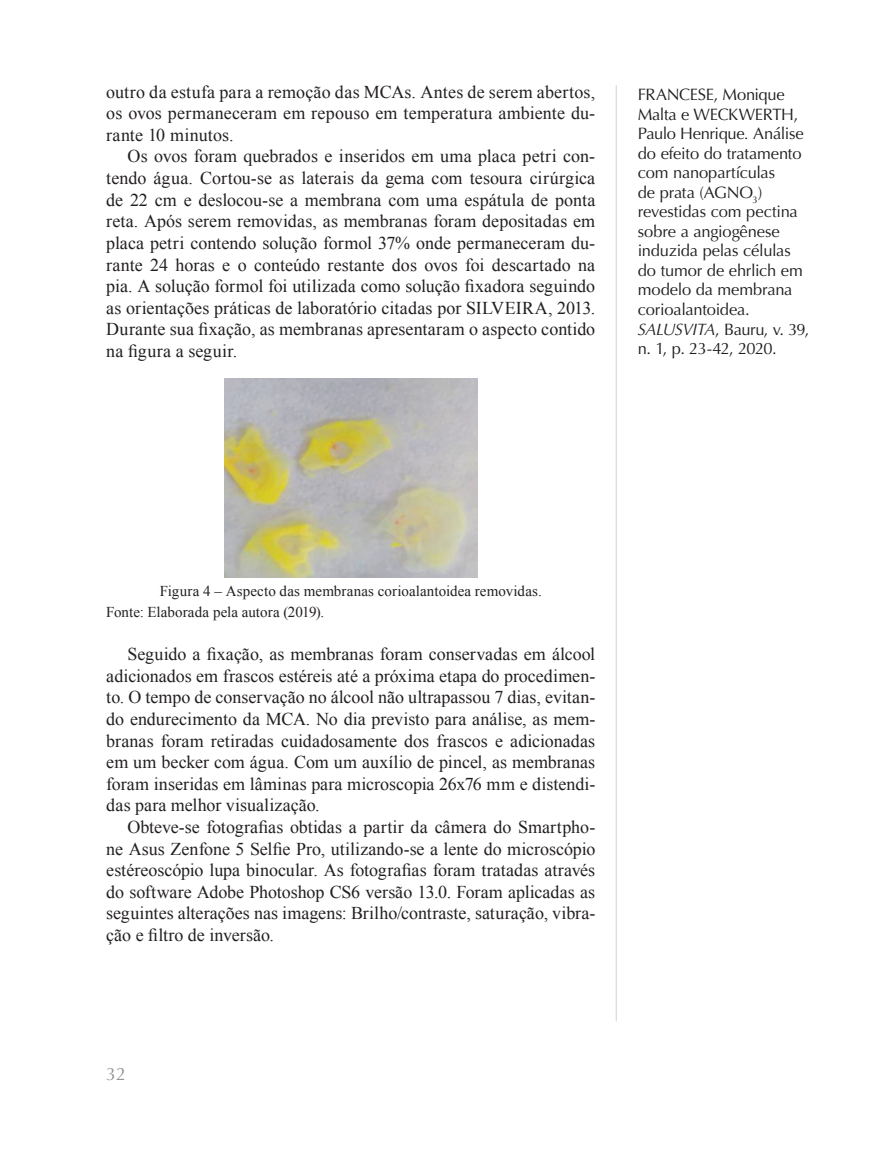
<style>
.page{position:relative;width:893px;height:1149px;background:#fff}
.page>*{position:absolute;margin:0;border:0;box-sizing:border-box;transform-origin:0 0}
.t1{font:18px/21.6px "Times New Roman";letter-spacing:.005em;color:#231f20;text-align:justify}
.t2{font:18px "Optima";color:#939598}
.t3{font:16.5px/19.5px "Optima";letter-spacing:-.015em;color:#201d1e}
.t4{font:15px/21px "Times New Roman";letter-spacing:.01em;color:#231f20}
.s1{font-style:italic}
</style>
<div class="page">
<hr style="left:616px;top:85px;width:1px;height:935px;background:#d1d2d4">
<img style="left:224px;top:378px;width:253px;height:199px">
<p class="t1" style="left:106px;top:80px;width:490px">outro da estufa para a remoção das MCAs. Antes de serem abertos, os ovos permaneceram em repouso em temperatura ambiente du&shy;rante 10 minutos.</p>
<p class="t1" style="left:106px;top:145px;width:491px;text-indent:21px">Os ovos foram quebrados e inseridos em uma placa petri con&shy;tendo água. Cortou-se as laterais da gema com tesoura cirúrgica de 22 cm e deslocou-se a membrana com uma espátula de ponta reta. Após serem removidas, as membranas foram depositadas em placa petri contendo solução formol 37% onde permaneceram du&shy;rante 24 horas e o conteúdo restante dos ovos foi descartado na pia. A solução formol foi utilizada como solução fixadora seguindo as orientações práticas de laboratório citadas por SILVEIRA, 2013.<br>Durante sua fixação, as membranas apresentaram o aspecto contido na figura a seguir.</p>
<p class="t3" style="left:638px;top:85px;width:173px">FRANCESE, Monique<br>Malta e WECKWERTH,<br>Paulo Henrique<span class="s1">.</span> Análise do efeito do tratamento com nanopartículas<br>de prata (agn o<sub>3</sub>) revestidas com pectina sobre a angiogênese induzida pelas células do tumor de ehrlich em modelo da membrana corioalantoidea.<br><span class="s1">SALUSVITA</span>, Bauru, v. 39, n. 1, p. 23-42, 2020.</p>
<p class="t4" style="left:106px;top:580px;width:437px;text-indent:54px">Figura 4 – Aspecto das membranas corioalantoidea removidas.<br>Fonte: Elaborada pela autora (2019).</p>
<p class="t1" style="left:106px;top:642px;width:490px;text-indent:21px">Seguido a fixação, as membranas foram conservadas em álcool adicionados em frascos estéreis até a próxima etapa do procedimen&shy;to. O tempo de conservação no álcool não ultrapassou 7 dias, evitan&shy;do endurecimento da MCA. No dia previsto para análise, as mem&shy;branas foram retiradas cuidadosamente dos frascos e adicionadas em um becker com água. Com um auxílio de pincel, as membranas foram inseridas em lâminas para microscopia 26x76 mm e distendi&shy;das para melhor visualização.</p>
<p class="t1" style="left:106px;top:815px;width:490px;text-indent:21px">Obteve-se fotografias obtidas a partir da câmera do Smartpho&shy;ne Asus Zenfone 5 Selfie Pro, utilizando-se a lente do microscópio estéreoscópio lupa binocular. As fotografias foram tratadas através do software Adobe Photoshop CS6 versão 13.0. Foram aplicadas as seguintes alterações nas imagens: Brilho/contraste, saturação, vibra&shy;ção e filtro de inversão.</p>
<p class="t2" style="left:106px;top:1063px;width:22px">32</p>
</div>
